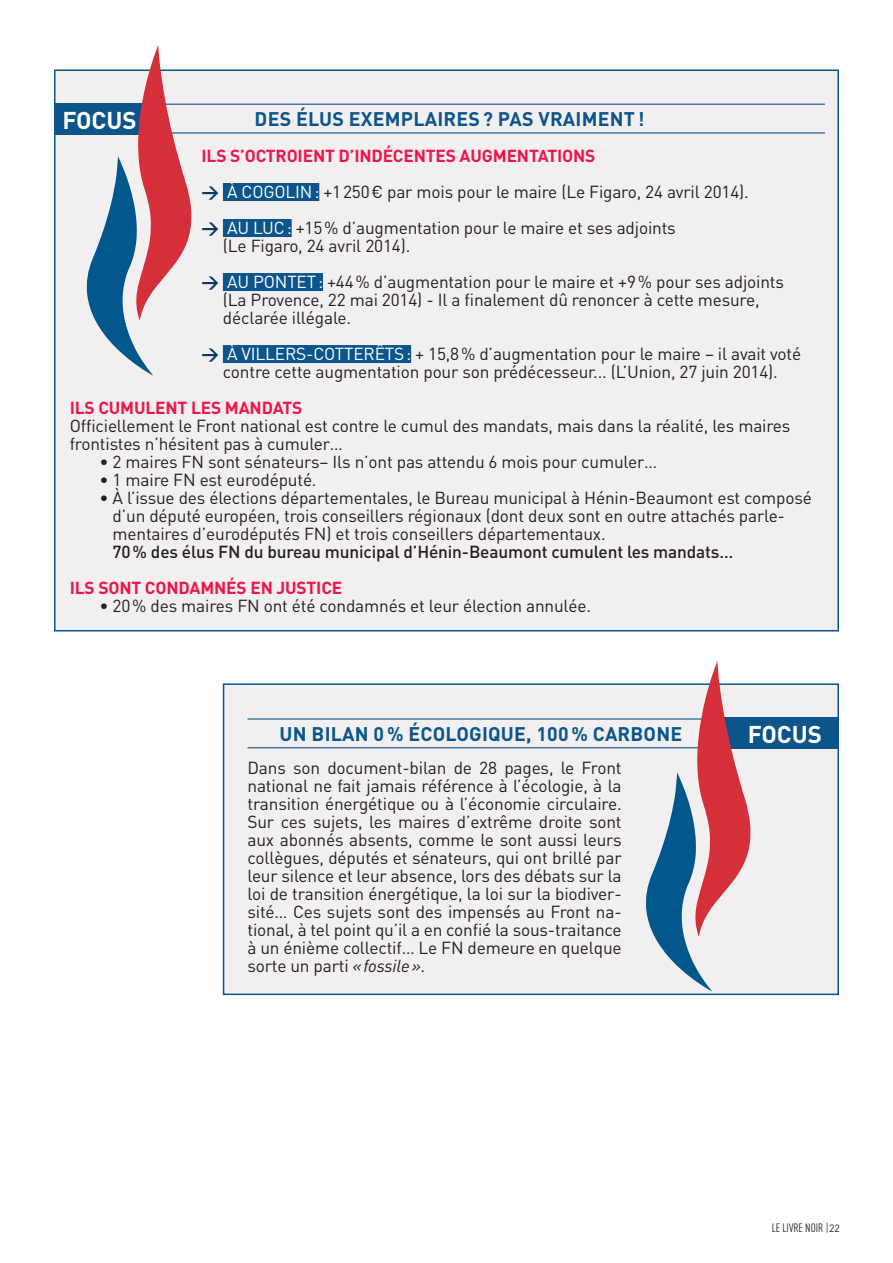
<style>
.page{position:relative;width:893px;height:1263px;background:#fff}
.page>*{position:absolute;margin:0;border:0;box-sizing:border-box;transform-origin:0 0}
.t1{font:700 24px "DIN";color:#fff}
.t2{font:700 19.5px "DIN";letter-spacing:.01em;color:#0b558a}
.t3{font:17.25px/18px "DIN";letter-spacing:-.01em;color:#231f20}
.t4{font:500 17.25px "DIN";letter-spacing:-.01em;color:#231f20}
.t5{font:700 17.25px "DIN";letter-spacing:-.01em;color:#ed164b}
.t6{font:12px "DIN Cond Regular Alternate";color:#231f20}
.s1{font-weight:700;color:#ed164b}
.s2{font-weight:700;color:#073861}
.s3{color:#fff}
.s4{font-family:"DIN Euro"}
.s5{font-style:italic}
.s6{color:#0b558a}
.s7{font-family:"DIN";font-size:10.5px}
</style>
<div class="page">
<div style="left:54px;top:70px;width:785px;height:561px;background:#f2eff1;border:2px solid #0b558a"></div>
<div style="left:223px;top:183px;width:96px;height:18px;background:#0b558a"></div>
<div style="left:223px;top:219px;width:69px;height:18px;background:#0b558a"></div>
<div style="left:223px;top:273px;width:100px;height:18px;background:#0b558a"></div>
<div style="left:223px;top:345px;width:188px;height:18px;background:#0b558a"></div>
<hr style="left:74px;top:104px;width:751px;height:1px;background:#0b558a">
<hr style="left:74px;top:132px;width:751px;height:2px;background:#0b558a">
<div style="left:54px;top:103px;width:98px;height:31px;background:#0b558a"></div>
<svg style="left:86px;top:45px;width:106px;height:330px"></svg>
<div style="left:223px;top:683px;width:616px;height:312px;background:#f2eff1;border:2px solid #0b558a"></div>
<hr style="left:247px;top:718px;width:467px;height:1px;background:#0b558a">
<hr style="left:247px;top:747px;width:467px;height:1px;background:#0b558a">
<div style="left:714px;top:718px;width:125px;height:31px;background:#0b558a"></div>
<svg style="left:645px;top:661px;width:106px;height:330px"></svg>
<h1 class="t1" style="left:63px;top:104px;width:76px">FOCUS</h1>
<p class="t2" style="left:255px;top:106px;width:391px">DES ÉLUS EXEMPLAIRES? PAS VRAIMENT !</p>
<p class="t3" style="left:202px;top:137px;width:549px;line-height:36px"><span class="s1">ILS S’OCTROIENT D’INDÉCENTES AUGMENTATIONS<br></span><span class="s2">&gt;</span> <span class="s3">À COGOLIN:</span> +1250<span class="s4">2</span> par mois pour le maire (Le Figaro, 24 avril 2014). <span class="s2">&gt;</span> <span class="s3">AU LUC:</span> +15% d’augmentation pour le maire et ses adjoints</p>
<p class="t3" style="left:202px;top:227px;width:584px;line-height:36px;text-indent:21px">(Le Figaro, 24 avril 2014).<br><span class="s2">&gt;</span> <span class="s3">AU PONTET:</span> +44% d’augmentation pour le maire et +9% pour ses adjoints</p>
<p class="t3" style="left:223px;top:290px;width:538px">(La Provence, 22 mai 2014) - Il a finalement dû renoncer à cette mesure, déclarée illégale.</p>
<p class="t3" style="left:202px;top:344px;width:601px;text-align:center"><span class="s2">&gt;</span> <span class="s3">À VILLERS-COTTERÊTS:</span> + 15,8% d’augmentation pour le maire – il avait voté contre cette augmentation pour son prédécesseur... (L’Union, 27 juin 2014).</p>
<p class="t5" style="left:70px;top:396px;width:234px">ILS CUMULENT LES MANDATS</p>
<p class="t3" style="left:70px;top:416px;width:722px">Officiellement le Front national est contre le cumul des mandats, mais dans la réalité, les maires frontistes n’hésitent pas à cumuler…</p>
<p class="t3" style="left:99px;top:452px;width:559px">• 2 maires FN sont sénateurs– Ils n’ont pas attendu 6 mois pour cumuler…</p>
<p class="t3" style="left:99px;top:470px;width:219px">• 1 maire FN est eurodéputé.</p>
<p class="t3" style="left:113px;top:488px;width:701px;text-indent:-13px">• À l’issue des élections départementales, le Bureau municipal à Hénin-Beaumont est composé d’un député européen, trois conseillers régionaux (dont deux sont en outre attachés parle&shy;mentaires d’eurodéputés FN) et trois conseillers départementaux.</p>
<p class="t4" style="left:113px;top:541px;width:622px">70% des élus FN du bureau municipal d’Hénin-Beaumont cumulent les mandats…</p>
<p class="t5" style="left:70px;top:576px;width:274px">ILS SONT CONDAMNÉS EN JUSTICE</p>
<p class="t3" style="left:99px;top:596px;width:493px">• 20% des maires FN ont été condamnés et leur élection annulée.</p>
<p class="t2" style="left:280px;top:721px;width:404px">UN BILAN 0 % ÉCOLOGIQUE, 100 % CARBONE</p>
<h1 class="t1" style="left:748px;top:719px;width:76px">FOCUS</h1>
<p class="t3" style="left:247px;top:758px;width:376px;text-align:justify">Dans son document-bilan de 28 pages, le Front national ne fait jamais référence à l’écologie, à la transition énergétique ou à l’économie circulaire.<br>Sur ces sujets, les maires d’extrême droite sont aux abonnés absents, comme le sont aussi leurs collègues, députés et sénateurs, qui ont brillé par leur silence et leur absence, lors des débats sur la loi de transition énergétique, la loi sur la biodiver&shy;sité… Ces sujets sont des impensés au Front na&shy;tional, à tel point qu’il a en confié la sous-traitance à un énième collectif… Le FN demeure en quelque sorte un parti <span class="s5">«fossile»</span>.</p>
<p class="t6" style="left:772px;top:1221px;width:70px">LE LIVRE NOIR <span class="s6">|</span><span class="s7">22</span></p>
</div>
